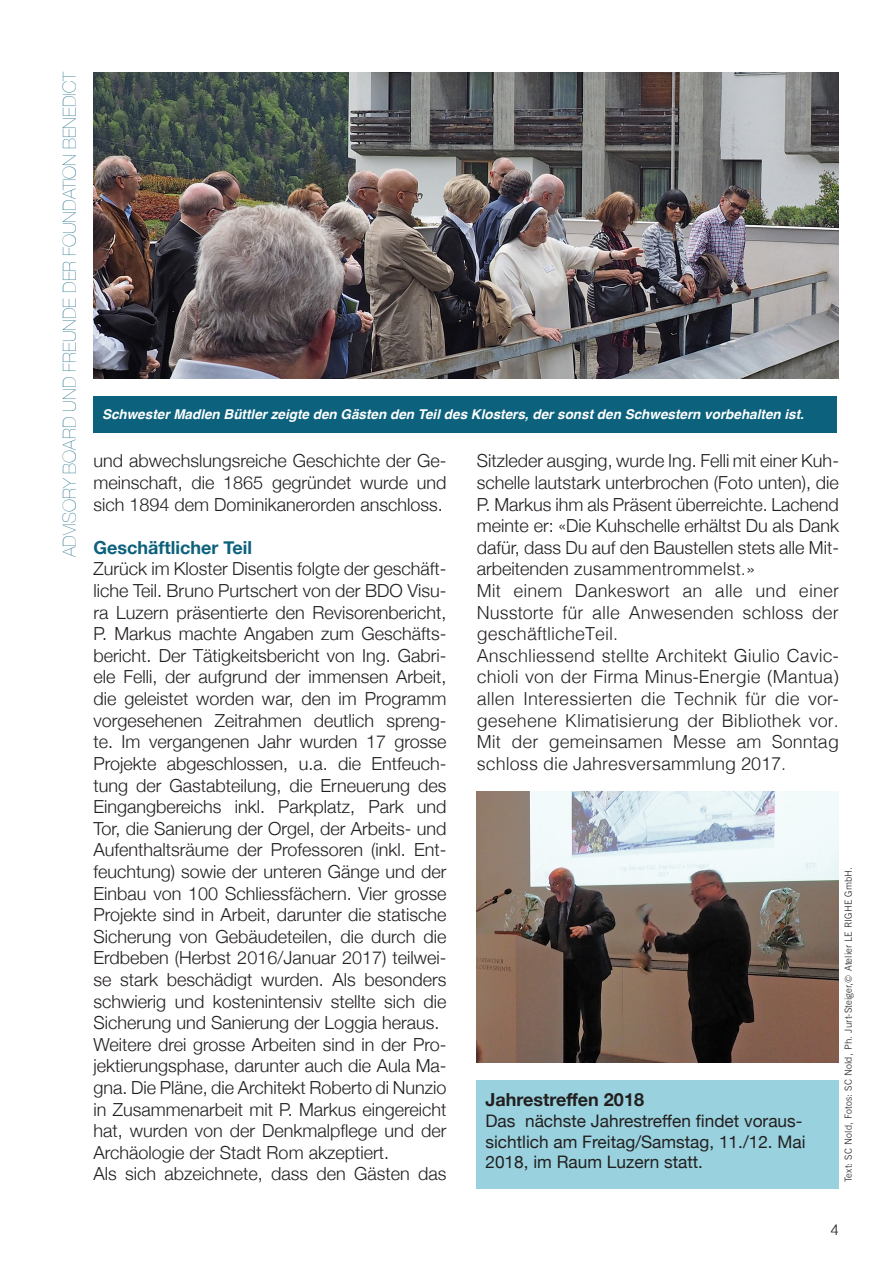
<style>
.page{position:relative;width:893px;height:1263px;background:#fff}
.page>*{position:absolute;margin:0;border:0;box-sizing:border-box;transform-origin:0 0}
.t1{font:300 18px/21.6px "Helvetica Neue";color:#231f20;text-align:justify}
.t2{font:300 18px/21.6px "Helvetica";color:#231f20;text-align:justify}
.Bildnachweis{font:200 18px "Helvetica Neue";color:#0c617c}
.t3{font:700 18px "Helvetica Neue";color:#0c617c}
.t4{font:700 18px "Helvetica Neue";color:#231f20}
.t5{font:17.25px/20.7px "Helvetica Neue";color:#231f20}
.t6{font:300 15px "Helvetica";color:#231f20}
.t7{font:italic 700 13.5px "Helvetica";color:#fff}
.Bildnachweis-2{font:300 9.75px "News Gothic BT";letter-spacing:.015em;color:#231f20}
.s1{font-family:"Helvetica"}
</style>
<div class="page">
<div style="left:477px;top:1080px;width:362px;height:108px;background:#99d2de"></div>
<img style="left:94px;top:72px;width:745px;height:306px">
<img style="left:477px;top:792px;width:362px;height:270px">
<div style="left:94px;top:396px;width:743px;height:36px;background:#0c617c"></div>
<p class="Bildnachweis" style="left:55px;top:557px;width:487px;rotate:-90deg">ADVISORY BOARD UND FREUNDE DER FOUNDATION BENEDICT</p>
<p class="t7" style="left:102px;top:404px;width:703px">Schwester Madlen Büttler zeigte den Gästen den Teil des Klosters, der sonst den Schwestern vorbehalten ist.</p>
<p class="t1" style="left:94px;top:449px;width:354px">und abwechslungsreiche Geschichte der Ge&shy;meinschaft, die 1865 gegründet wurde und sich 1894 dem Dominikanerorden anschloss.</p>
<p class="t3" style="left:94px;top:533px;width:160px">Geschäftlicher Teil</p>
<p class="t1" style="left:94px;top:557px;width:354px">Zurück im Kloster Disentis folgte der geschäft&shy;liche Teil. Bruno Purtschert von der BDO Visu&shy;ra Luzern präsentierte den Revisorenbericht, P. Markus machte Angaben zum Geschäfts&shy;bericht. Der Tätigkeitsbericht von Ing. Gabri&shy;ele Felli, der aufgrund der immensen Arbeit, die geleistet worden war, den im Programm vorgesehenen Zeitrahmen deutlich spreng&shy;te. Im vergangenen Jahr wurden 17 grosse Projekte abgeschlossen, u.a. die Entfeuch&shy;tung der Gastabteilung, die Erneuerung des Eingangbereichs inkl. Parkplatz, Park und Tor, die Sanierung der Orgel, der Arbeits- und Aufenthaltsräume der Professoren (inkl. Ent&shy;feuchtung) sowie der unteren Gänge und der Einbau von 100 Schliessfächern. Vier grosse Projekte sind in Arbeit, darunter die statische Sicherung von Gebäudeteilen, die durch die Erdbeben (Herbst 2016/Januar 2017) teilwei&shy;se stark beschädigt wurden. Als besonders schwierig und kostenintensiv stellte sich die Sicherung und Sanierung der Loggia heraus.</p>
<p class="t1" style="left:94px;top:1032px;width:354px">Weitere drei grosse Arbeiten sind in der Pro&shy;jektierungsphase, darunter auch die Aula Ma&shy;gna. Die Pläne, die Architekt Roberto di Nunzio in Zusammenarbeit mit P. Markus eingereicht hat, wurden von der Denkmalpflege und der Archäologie der Stadt Rom akzeptiert.</p>
<p class="t1" style="left:94px;top:1162px;width:354px">Als sich abzeichnete, dass den Gästen das</p>
<p class="t1" style="left:477px;top:449px;width:364px">Sitzleder ausging, wurde Ing. Felli mit einer Kuh&shy;schelle lautstark unterbrochen (Foto unten), die P. Markus ihm als Präsent überreichte. Lachend meinte er: «Die Kuhschelle erhältst Du als Dank dafür, dass Du auf den Baustellen stets alle Mit&shy;arbeitenden <span class="s1">zusammentrommelst.»</span></p>
<p class="t2" style="left:477px;top:579px;width:364px">Mit einem Dankeswort an alle und einer Nusstorte für alle Anwesenden schloss der geschäftlicheTeil.</p>
<p class="t2" style="left:477px;top:643px;width:364px">Anschliessend stellte Architekt Giulio Cavic&shy;chioli von der Firma Minus-Energie (Mantua) allen Interessierten die Technik für die vor&shy;gesehene Klimatisierung der Bibliothek vor.<br>Mit der gemeinsamen Messe am Sonntag schloss die Jahresversammlung 2017.</p>
<p class="t4" style="left:485px;top:1086px;width:160px">Jahrestreffen 2018</p>
<p class="t5" style="left:485px;top:1111px;width:322px">Das nächste Jahrestreffen findet voraus&shy;sichtlich am Freitag/Samstag, 11./12. Mai<br>2018, im Raum Luzern statt.</p>
<p class="Bildnachweis-2" style="left:842px;top:1182px;width:316px;rotate:-90deg">Text: SC Nold, Fotos: SC Nold, Ph. Jurt-Steiger,© Atelier LE RIGHE GmbH.</p>
<p class="t6" style="left:831px;top:1217px;width:10px">4</p>
</div>
